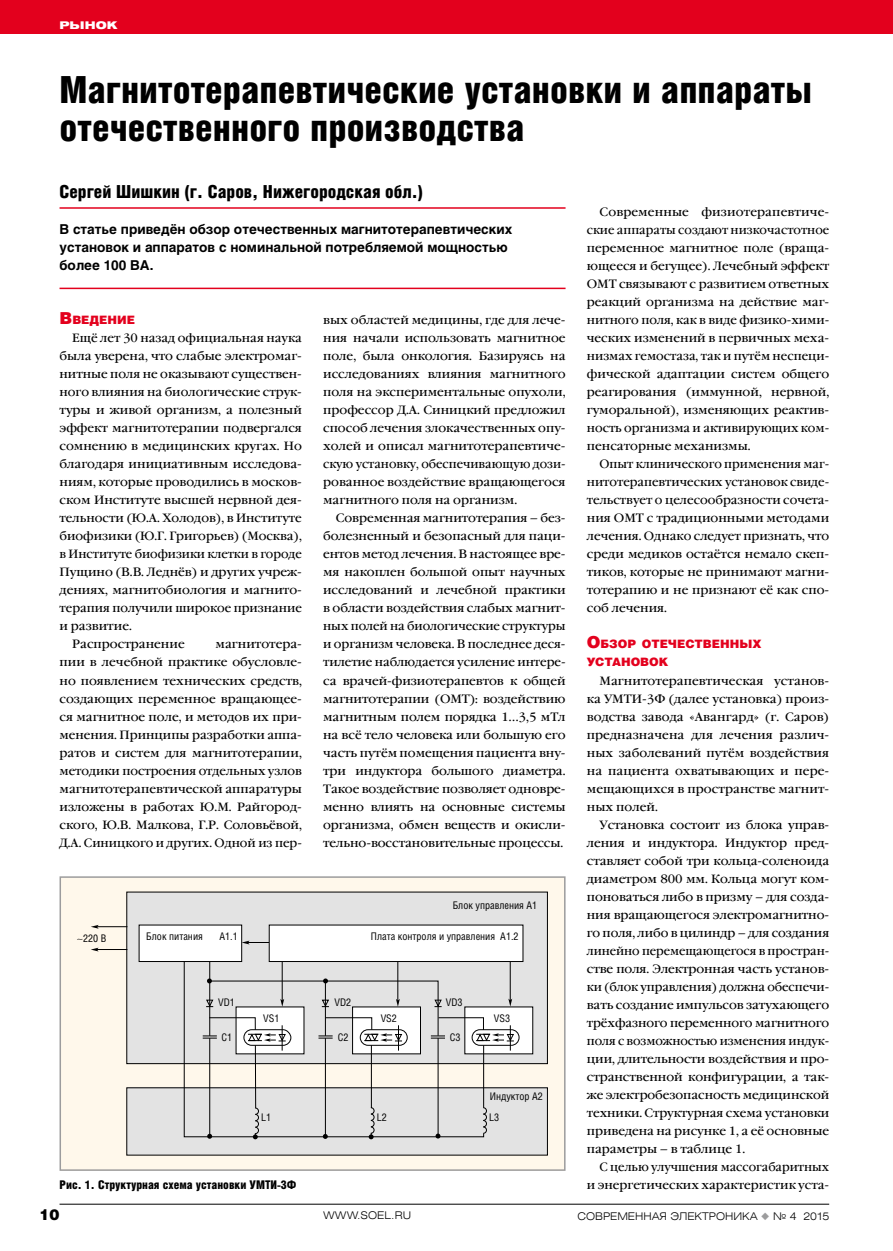
<style>
.page{position:relative;width:893px;height:1251px;background:#fff}
.page>*{position:absolute;margin:0;border:0;box-sizing:border-box;transform-origin:0 0}
.t1{font:900 37.5px/37.5px "Helios Cond";color:#000}
.t2{font:900 18px "Helios Cond";color:#000}
.t3{font:900 15px "Helios";color:#000}
.t4{font:700 13.5px/18px "Helios";color:#000}
.t5{font:12px/18px "Garamond Book C";color:#000;text-align:justify}
.t6{font:12px/18px "Garamond Book C";color:#000;text-align:justify;scale:.96 1}
.t7{font:900 12px "Helios Cond";color:#000}
.t8{font:12px "Garamond Book C";color:#000;scale:.95 1}
.t9{font:900 11.55px/18px "Helios";color:#e3001d}
.t10{font:10.5px "Helios Cond";color:#000}
.t11{font:300 10.5px "Helios Ext";color:#000}
.t12{font:900 10.5px "Helios Ext";color:#fff}
.s1{font-size:16.5px}
.s2{color:#9c9c9d}
</style>
<div class="page">
<div style="left:0;top:0;width:893px;height:34px;background:#e3001d"></div>
<hr style="left:60px;top:1203px;width:769px;height:1px;background:#000">
<div style="left:60px;top:876px;width:505px;height:293px;background:#fff8eb"></div>
<div style="left:127px;top:891px;width:420px;height:172px;background:#e3e3e3"></div>
<div style="left:127px;top:1087px;width:420px;height:67px;background:#e3e3e3"></div>
<div style="left:465px;top:1006px;width:68px;height:47px;background:#fff"></div>
<svg style="left:484px;top:1106px;width:3px;height:27px"></svg>
<hr style="left:95px;top:926px;width:32px;height:1px;background:#000">
<svg style="left:91px;top:924px;width:8px;height:4px"></svg>
<svg style="left:242px;top:940px;width:27px;height:4px"></svg>
<hr style="left:510px;top:960px;width:1px;height:41px;background:#000">
<hr style="left:95px;top:948px;width:32px;height:1px;background:#000">
<svg style="left:91px;top:947px;width:8px;height:4px"></svg>
<div style="left:139px;top:924px;width:103px;height:37px;background:#fff"></div>
<div style="left:269px;top:924px;width:254px;height:37px;background:#fff"></div>
<svg style="left:183px;top:960px;width:301px;height:177px"></svg>
<hr style="left:209px;top:961px;width:1px;height:74px;background:#000">
<svg style="left:207px;top:1133px;width:5px;height:5px"></svg>
<svg style="left:323px;top:1133px;width:5px;height:5px"></svg>
<svg style="left:436px;top:1133px;width:4px;height:5px"></svg>
<hr style="left:255px;top:1045px;width:1px;height:62px;background:#000">
<hr style="left:371px;top:1044px;width:1px;height:63px;background:#000">
<svg style="left:203px;top:978px;width:317px;height:72px"></svg>
<hr style="left:438px;top:1037px;width:1px;height:99px;background:#000">
<hr style="left:325px;top:1037px;width:1px;height:99px;background:#000">
<hr style="left:209px;top:1037px;width:1px;height:99px;background:#000">
<svg style="left:253px;top:1106px;width:6px;height:33px"></svg>
<svg style="left:369px;top:1106px;width:6px;height:33px"></svg>
<hr style="left:483px;top:1045px;width:1px;height:62px;background:#000">
<div style="left:60px;top:876px;width:506px;height:294px;border:2px solid #9c9c9d"></div>
<hr style="left:60px;top:287px;width:506px;height:2px;background:#e3001d">
<hr style="left:60px;top:207px;width:506px;height:2px;background:#e3001d">
<p class="t12" style="left:60px;top:19px;width:59px">Рынок</p>
<h1 class="t1" style="left:60px;top:70px;width:754px">Магнитотерапевтические установки и аппараты отечественного производства</h1>
<h2 class="t2" style="left:60px;top:181px;width:365px">Сергей Шишкин (г. Саров, Нижегородская обл.)</h2>
<p class="t4" style="left:60px;top:220px;width:454px">В статье приведён обзор отечественных магнитотерапевтических установок и аппаратов с номинальной потребляемой мощностью более 100 ВА.</p>
<p class="t9" style="left:60px;top:310px;width:77px"><span class="s1">В</span>ведение</p>
<p class="t5" style="left:72px;top:329px;width:231px">Ещё лет 30 назад официальная наука</p>
<p class="t5" style="left:60px;top:347px;width:244px">была уверена, что слабые электромаг-</p>
<p class="t5" style="left:60px;top:365px;width:244px">нитные поля не оказывают существен-</p>
<p class="t5" style="left:60px;top:383px;width:244px">ного влияния на биологические струк-</p>
<p class="t5" style="left:60px;top:401px;width:244px">туры и живой организм, а полезный</p>
<p class="t5" style="left:60px;top:419px;width:244px">эффект магнитотерапии подвергался</p>
<p class="t5" style="left:60px;top:437px;width:244px">сомнению в медицинских кругах. Но</p>
<p class="t5" style="left:60px;top:455px;width:244px">благодаря инициативным исследова-</p>
<p class="t5" style="left:60px;top:473px;width:244px">ниям, которые проводились в москов-</p>
<p class="t5" style="left:60px;top:491px;width:244px">ском Институте высшей нервной дея-</p>
<p class="t5" style="left:60px;top:509px;width:244px">тельности (Ю.А. Холодов), в Институте</p>
<p class="t5" style="left:60px;top:527px;width:244px">биофизики (Ю.Г. Григорьев) (Москва),</p>
<p class="t6" style="left:60px;top:545px;width:254px">в Институте биофизики клетки в городе</p>
<p class="t5" style="left:60px;top:563px;width:244px">Пущино (В.В. Леднёв) и других учреж-</p>
<p class="t5" style="left:60px;top:581px;width:244px">дениях, магнитобиология и магнито-</p>
<p class="t5" style="left:60px;top:599px;width:244px">терапия получили широкое признание</p>
<p class="t5" style="left:60px;top:617px;width:74px">и развитие.</p>
<p class="t5" style="left:72px;top:635px;width:114px">Распространение</p>
<p class="t5" style="left:60px;top:635px;width:244px;text-indent:156px">магнитотера&shy;пии в лечебной практике обусловле&shy;но появлением технических средств, создающих переменное вращающее&shy;ся магнитное поле, и методов их при&shy;менения. Принципы разработки аппа&shy;ратов и систем для магнитотерапии, методики построения отдельных узлов магнитотерапевтической аппаратуры изложены в работах Ю.М. Райгород&shy;ского, Ю.В. Малкова, Г.Р. Соловьёвой, Д.А. Синицкого и других. Одной из пер-</p>
<p class="t10" style="left:146px;top:930px;width:58px">Блок питания</p>
<p class="t10" style="left:77px;top:931px;width:31px">∼220 В</p>
<p class="t10" style="left:219px;top:930px;width:20px">А1.1</p>
<p class="t5" style="left:323px;top:311px;width:244px">вых областей медицины, где для лече&shy;ния начали использовать магнитное поле, была онкология. Базируясь на исследованиях влияния магнитного поля на экспериментальные опухоли, профессор Д.А. Синицкий предложил способ лечения злокачественных опу&shy;холей и описал магнитотерапевтиче&shy;скую установку, обеспечивающую дози&shy;рованное воздействие вращающегося магнитного поля на организм.</p>
<p class="t5" style="left:323px;top:509px;width:244px;text-indent:13px">Современная магнитотерапия – без&shy;болезненный и безопасный для паци&shy;ентов метод лечения. В настоящее вре&shy;мя накоплен большой опыт научных исследований и лечебной практики в области воздействия слабых магнит&shy;ных полей на биологические структуры и организм человека. В последнее деся&shy;тилетие наблюдается усиление интере&shy;са врачей-физиотерапевтов к общей магнитотерапии (ОМТ): воздействию магнитным полем порядка 1…3,5 мТл на всё тело человека или большую его часть путём помещения пациента вну&shy;три индуктора большого диаметра.<br>Такое воздействие позволяет одновре&shy;менно влиять на основные системы организма, обмен веществ и окисли&shy;тельно-восстановительные процессы.</p>
<p class="t10" style="left:453px;top:898px;width:86px">Блок управления А1</p>
<p class="t10" style="left:371px;top:929px;width:149px">Плата контроля и управления А1.2</p>
<p class="t10" style="left:218px;top:995px;width:18px">VD1</p>
<p class="t10" style="left:335px;top:995px;width:18px">VD2</p>
<p class="t10" style="left:446px;top:995px;width:18px">VD3</p>
<p class="t10" style="left:263px;top:1011px;width:18px">VS1</p>
<p class="t10" style="left:222px;top:1030px;width:12px">C1</p>
<p class="t10" style="left:338px;top:1030px;width:12px">C2</p>
<p class="t10" style="left:450px;top:1030px;width:12px">C3</p>
<p class="t10" style="left:381px;top:1011px;width:18px">VS2</p>
<p class="t10" style="left:494px;top:1011px;width:18px">VS3</p>
<p class="t10" style="left:490px;top:1089px;width:54px">Индуктор А2</p>
<p class="t10" style="left:261px;top:1110px;width:12px">L1</p>
<p class="t10" style="left:377px;top:1110px;width:12px">L2</p>
<p class="t10" style="left:489px;top:1110px;width:12px">L3</p>
<p class="t5" style="left:587px;top:203px;width:244px;text-indent:13px">Современные физиотерапевтиче&shy;ские аппараты создают низкочастотное переменное магнитное поле (враща&shy;ющееся и бегущее). Лечебный эффект ОМТ связывают с развитием ответных реакций организма на действие маг&shy;нитного поля, как в виде физико-хими&shy;ческих изменений в первичных меха&shy;низмах гемостаза, так и путём неспеци&shy;фической адаптации систем общего реагирования (иммунной, нервной, гуморальной), изменяющих реактив&shy;ность организма и активирующих ком&shy;пенсаторные механизмы.</p>
<p class="t6" style="left:587px;top:455px;width:254px;text-indent:13px">Опыт клинического применения маг&shy;нитотерапевтических установок свиде&shy;тельствует о целесообразности сочета&shy;ния ОМТ с традиционными методами лечения. Однако следует признать, что среди медиков остаётся немало скеп&shy;тиков, которые не принимают магни&shy;тотерапию и не признают её как спо&shy;соб лечения.</p>
<p class="t9" style="left:587px;top:634px;width:176px"><span class="s1">О</span>бзор отечественных установо</p>
<p class="t9" style="left:659px;top:652px;width:11px">к</p>
<p class="t5" style="left:587px;top:671px;width:244px;text-indent:13px">Магнитотерапевтическая установ&shy;ка УМТИ-3Ф (далее установка) произ&shy;водства завода «Авангард» (г. Саров) предназначена для лечения различ&shy;ных заболеваний путём воздействия на пациента охватывающих и пере&shy;мещающихся в пространстве магнит&shy;ных полей.</p>
<p class="t5" style="left:587px;top:815px;width:244px;text-indent:13px">Установка состоит из блока управ&shy;ления и индуктора. Индуктор пред&shy;ставляет собой три кольца-соленоида диаметром 800 мм. Кольца могут ком&shy;поноваться либо в призму – для созда&shy;ния вращающегося электромагнитно&shy;го поля, либо в цилиндр – для создания линейно перемещающегося в простран&shy;стве поля. Электронная часть установ&shy;ки (блок управления) должна обеспечи&shy;вать создание импульсов затухающего трёхфазного переменного магнитного поля с возможностью изменения индук&shy;ции, длительности воздействия и про&shy;странственной конфигурации, а так&shy;же электробезопасность медицинской техники. Структурная схема установки приведена на рисунке 1, а её основные параметры – в таблице 1.</p>
<p class="t8" style="left:600px;top:1159px;width:243px">С целью улучшения массогабаритных</p>
<p class="t7" style="left:60px;top:1177px;width:239px">Рис. 1. Структурная схема установки УМТИ-3Ф</p>
<p class="t5" style="left:587px;top:1175px;width:244px">и энергетических характеристик уста-</p>
<p class="t3" style="left:40px;top:1204px;width:22px">10</p>
<p class="t11" style="left:323px;top:1208px;width:89px">WWW.SOEL.RU</p>
<p class="t11" style="left:578px;top:1208px;width:253px">СОВРЕМЕННАЯ ЭЛЕКТРОНИКА <span class="s2">◆</span> № 4 2015</p>
</div>
